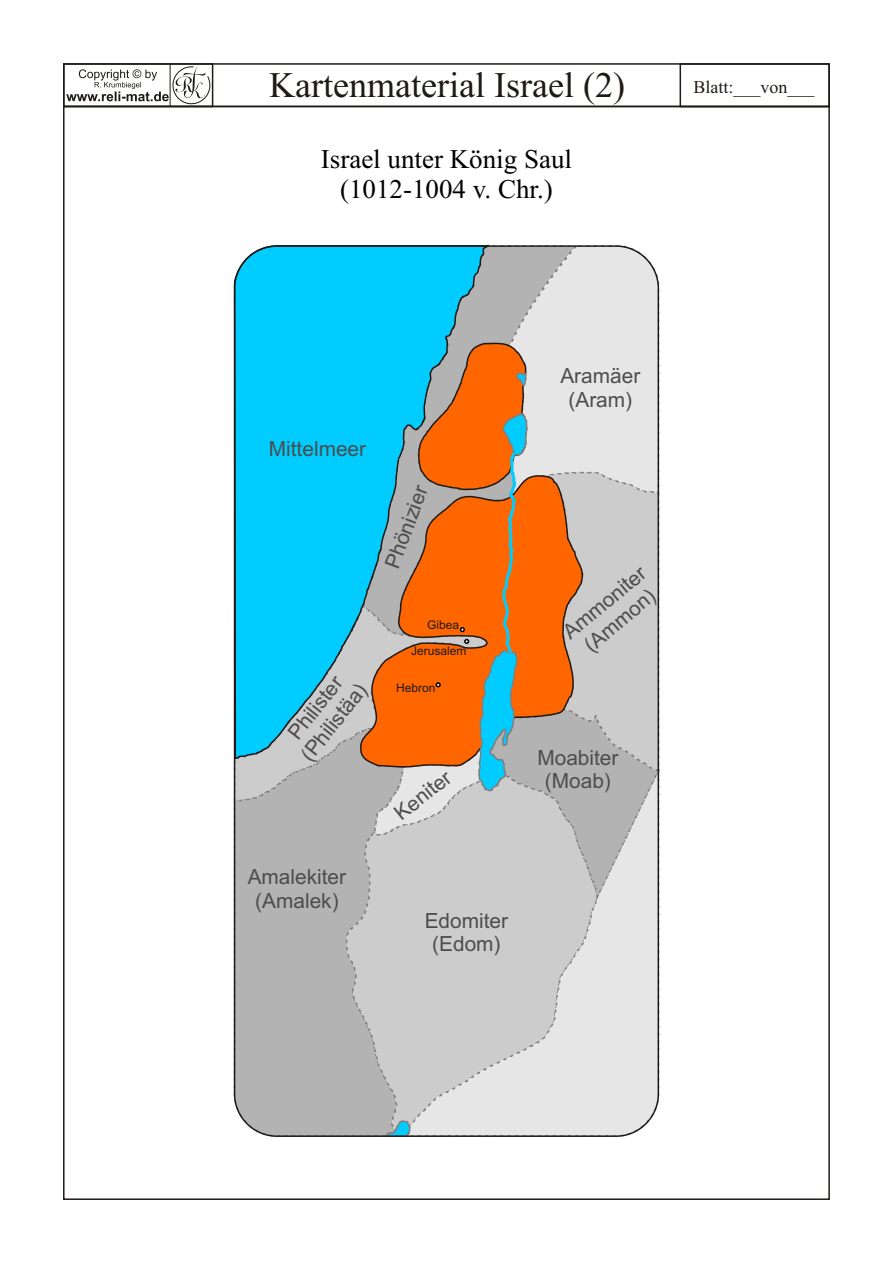
<style>
.page{position:relative;width:894px;height:1263px;background:#fff}
.page>*{position:absolute;margin:0;border:0;box-sizing:border-box;transform-origin:0 0}
.t1{font:36px "Times New Roman";color:#1f1a17}
.t2{font:27px/29.8px "Times New Roman";color:#000;text-align:center}
.t3{font:20.85px/23.2px "Arial";color:#4d4d4d;text-align:center}
.t4{font:18px "Times New Roman";color:#1f1a17}
.t5{font:12px "Arial";color:#1f1a17}
</style>
<div class="page">
<div style="left:63px;top:63px;width:767px;height:44px;border:2px solid #1f1a17"></div>
<div style="left:680px;top:63px;width:150px;height:44px;border:2px solid #1f1a17"></div>
<div style="left:63px;top:63px;width:150px;height:44px;border:2px solid #1f1a17"></div>
<hr style="left:170px;top:64px;width:1px;height:42px;background:#1f1a17">
<svg style="left:66px;top:66px;width:144px;height:39px"></svg>
<svg style="left:233px;top:760px;width:140px;height:377px;background:#b3b3b3"></svg>
<svg style="left:345px;top:774px;width:61px;height:360px;background:#bebebe"></svg>
<svg style="left:406px;top:904px;width:254px;height:233px;background:#d6d6d6"></svg>
<svg style="left:233px;top:245px;width:140px;height:515px;background:#17c8f4"></svg>
<svg style="left:360px;top:474px;width:13px;height:294px;background:#74bac7"></svg>
<svg style="left:384px;top:1120px;width:27px;height:14px"></svg>
<svg style="left:373px;top:244px;width:288px;height:660px;background:#c0af9b"></svg>
<h1 class="t1" style="left:269px;top:72px;width:357px">Kartenmaterial Israel (2)</h1>
<p class="t4" style="left:693px;top:81px;width:123px">Blatt:___von___</p>
<p class="t2" style="left:321px;top:147px;width:253px">Israel unter König Saul (1012-1004 v. Chr.)</p>
<p class="t3" style="left:269px;top:439px;width:99px">Mittelmeer</p>
<p class="t3" style="left:382px;top:565px;width:81px;rotate:-70deg">Phöni ie</p>
<p class="t3" style="left:279px;top:738px;width:85px;text-align:left;text-indent:9px;rotate:-52deg">Philister (Phil s</p>
<p class="t3" style="left:323px;top:720px;width:52px;rotate:-52deg">i täa)</p>
<p class="t3" style="left:248px;top:867px;width:100px">Amalekiter (Amalek)</p>
<p class="t5" style="left:427px;top:620px;width:34px">Gibea</p>
<p class="t5" style="left:411px;top:647px;width:57px">Jerusalem</p>
<p class="t5" style="left:396px;top:683px;width:41px">Hebron</p>
<p class="t3" style="left:391px;top:808px;width:68px;rotate:-38deg">Keni r</p>
<p class="t3" style="left:425px;top:911px;width:85px">Edomiter (Edom)</p>
<p class="t3" style="left:560px;top:366px;width:81px">Aramäer (Aram)</p>
<p class="t3" style="left:560px;top:627px;width:102px;rotate:-40deg">Am oni er</p>
<p class="t3" style="left:565px;top:623px;width:87px;text-align:left;text-indent:24px;rotate:-40deg">m (Ammon)</p>
<p class="t3" style="left:537px;top:748px;width:83px">Moabiter (Moab)</p>
</div>
